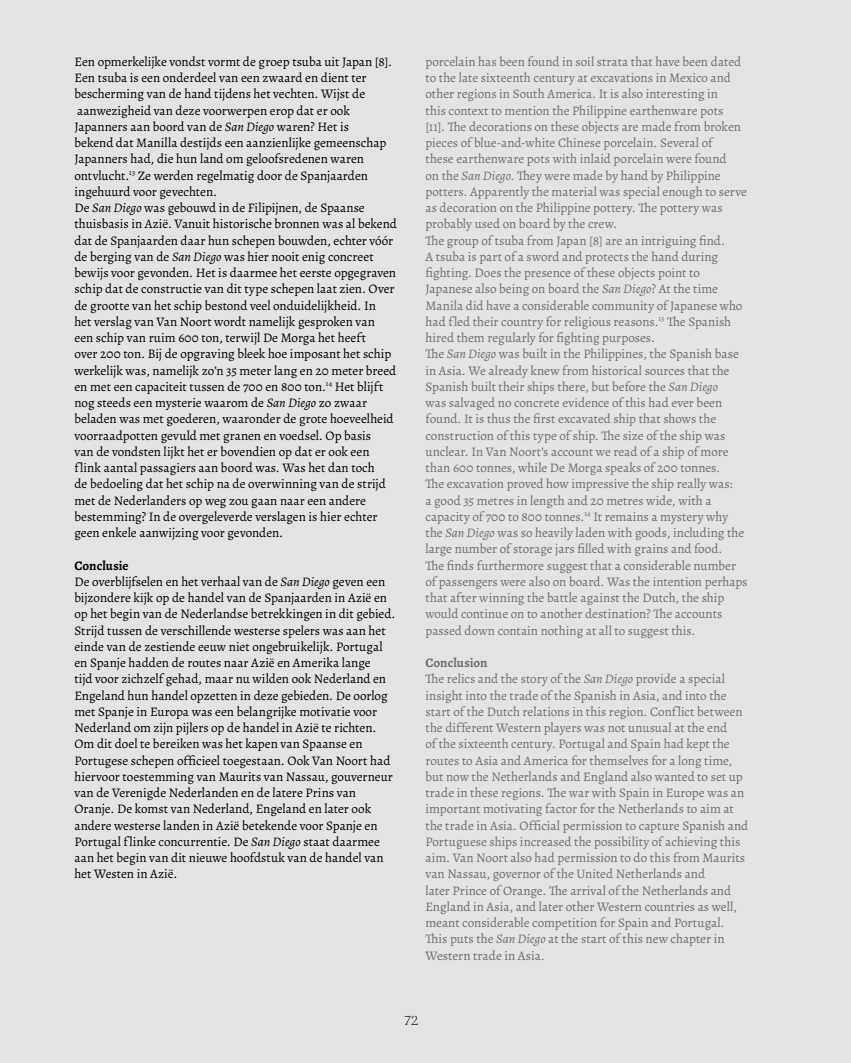
<style>
.page{position:relative;width:851px;height:1063px;background:#fff}
.page>*{position:absolute;margin:0;border:0;box-sizing:border-box;transform-origin:0 0}
.t1{font:13.12px/16.2px "Alegreya";color:#706f6f}
.t2{font:13.12px/16.2px "Alegreya";color:#000}
.t3{font:300 12.5px "Zangezi 06";color:#000}
.s1{font-style:italic}
.s2{font-weight:700}
</style>
<div class="page">
<div style="left:0;top:0;width:850px;height:1063px;background:#e3e3e3"></div>
<p class="t2" style="left:74px;top:53px;width:324px">Een opmerkelijke vondst vormt de groep tsuba uit Japan [8].<br>Een tsuba is een onderdeel van een zwaard en dient ter bescherming van de hand tijdens het vechten. Wijst de aanwezigheid van deze voorwerpen erop dat er ook Japanners aan boord van de <span class="s1">San Diego</span> waren? Het is<br>bekend dat Manilla destijds een aanzienlijke gemeenschap Japanners had, die hun land om geloofsredenen waren ontvlucht.<sup>13</sup> Ze werden regelmatig door de Spanjaarden ingehuurd voor gevechten.<br>De <span class="s1">San Diego</span> was gebouwd in de Filipijnen, de Spaanse thuisbasis in Azië. Vanuit historische bronnen was al bekend dat de Spanjaarden daar hun schepen bouwden, echter vóór de berging van de <span class="s1">San Diego</span> was hier nooit enig concreet bewijs voor gevonden. Het is daarmee het eerste opgegraven schip dat de constructie van dit type schepen laat zien. Over de grootte van het schip bestond veel onduidelijkheid. In<br>het verslag van Van Noort wordt namelijk gesproken van een schip van ruim 600 ton, terwijl De Morga het heeft<br>over 200 ton. Bij de opgraving bleek hoe imposant het schip werkelijk was, namelijk zo’n 35 meter lang en 20 meter breed en met een capaciteit tussen de 700 en 800 ton.<sup>14</sup> Het blijft nog steeds een mysterie waarom de <span class="s1">San Diego</span> zo zwaar beladen was met goederen, waaronder de grote hoeveelheid voorraadpotten gevuld met granen en voedsel. Op basis<br>van de vondsten lijkt het er bovendien op dat er ook een flink aantal passagiers aan boord was. Was het dan toch<br>de bedoeling dat het schip na de overwinning van de strijd met de Nederlanders op weg zou gaan naar een andere bestemming? In de overgeleverde verslagen is hier echter geen enkele aanwijzing voor gevonden.</p>
<p class="t2" style="left:74px;top:557px;width:322px"><span class="s2">Conclusie<br></span>De overblijfselen en het verhaal van de <span class="s1">San Diego</span> geven een bijzondere kijk op de handel van de Spanjaarden in Azië en op het begin van de Nederlandse betrekkingen in dit gebied.<br>Strijd tussen de verschillende westerse spelers was aan het einde van de zestiende eeuw niet ongebruikelijk. Portugal en Spanje hadden de routes naar Azië en Amerika lange<br>tijd voor zichzelf gehad, maar nu wilden ook Nederland en Engeland hun handel opzetten in deze gebieden. De oorlog met Spanje in Europa was een belangrijke motivatie voor Nederland om zijn pijlers op de handel in Azië te richten.<br>Om dit doel te bereiken was het kapen van Spaanse en Portugese schepen officieel toegestaan. Ook Van Noort had hiervoor toestemming van Maurits van Nassau, gouverneur van de Verenigde Nederlanden en de latere Prins van Oranje. De komst van Nederland, Engeland en later ook andere westerse landen in Azië betekende voor Spanje en Portugal flinke concurrentie. De <span class="s1">San Diego</span> staat daarmee aan het begin van dit nieuwe hoofdstuk van de handel van het Westen in Azië.</p>
<p class="t1" style="left:425px;top:53px;width:323px">porcelain has been found in soil strata that have been dated to the late sixteenth century at excavations in Mexico and other regions in South America. It is also interesting in<br>this context to mention the Philippine earthenware pots<br>[11]. The decorations on these objects are made from broken pieces of blue-and-white Chinese porcelain. Several of<br>these earthenware pots with inlaid porcelain were found<br>on the <span class="s1">San Diego</span>. They were made by hand by Philippine potters. Apparently the material was special enough to serve as decoration on the Philippine pottery. The pottery was probably used on board by the crew.<br>The group of tsuba from Japan [8] are an intriguing find.<br>A tsuba is part of a sword and protects the hand during fighting. Does the presence of these objects point to Japanese also being on board the <span class="s1">San Diego</span>? At the time Manila did have a considerable community of Japanese who had f led their country for religious reasons.<sup>13</sup> The Spanish hired them regularly for fighting purposes.<br>The <span class="s1">San Diego</span> was built in the Philippines, the Spanish base in Asia. We already knew from historical sources that the Spanish built their ships there, but before the <span class="s1">San Diego<br></span>was salvaged no concrete evidence of this had ever been found. It is thus the first excavated ship that shows the construction of this type of ship. The size of the ship was unclear. In Van Noort’s account we read of a ship of more than 600 tonnes, while De Morga speaks of 200 tonnes.<br>The excavation proved how impressive the ship really was:<br>a good 35 metres in length and 20 metres wide, with a capacity of 700 to 800 tonnes.<sup>14</sup> It remains a mystery why the <span class="s1">San Diego</span> was so heavily laden with goods, including the large number of storage jars filled with grains and food.<br>The finds furthermore suggest that a considerable number of passengers were also on board. Was the intention perhaps that after winning the battle against the Dutch, the ship would continue on to another destination? The accounts passed down contain nothing at all to suggest this.</p>
<p class="t1" style="left:425px;top:655px;width:324px"><span class="s2">Conclusion<br></span>The relics and the story of the <span class="s1">San Diego</span> provide a special insight into the trade of the Spanish in Asia, and into the start of the Dutch relations in this region. Conflict between the different Western players was not unusual at the end<br>of the sixteenth century. Portugal and Spain had kept the routes to Asia and America for themselves for a long time, but now the Netherlands and England also wanted to set up trade in these regions. The war with Spain in Europe was an important motivating factor for the Netherlands to aim at the trade in Asia. Official permission to capture Spanish and Portuguese ships increased the possibility of achieving this aim. Van Noort also had permission to do this from Maurits van Nassau, governor of the United Netherlands and<br>later Prince of Orange. The arrival of the Netherlands and England in Asia, and later other Western countries as well, meant considerable competition for Spain and Portugal.<br>This puts the <span class="s1">San Diego</span> at the start of this new chapter in Western trade in Asia.</p>
<p class="t3" style="left:404px;top:1012px;width:15px">72</p>
</div>
